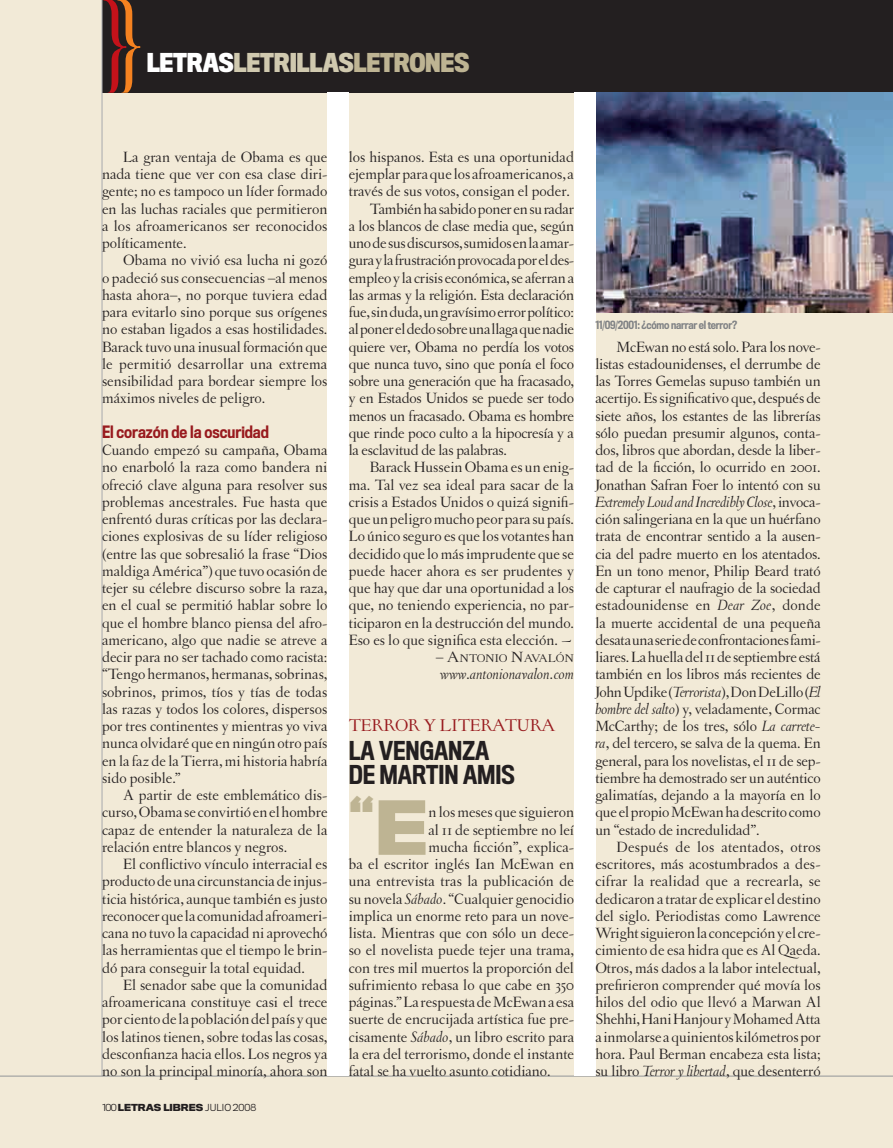
<style>
.page{position:relative;width:893px;height:1148px;background:#f2ead7}
.page>*{position:absolute;margin:0;border:0;box-sizing:border-box;transform-origin:0 0}
.t1{font:700 40.2px "Titling Gothic FB Normal";color:#beb493}
.t2{font:700 24px "Titling Gothic FB Cond";letter-spacing:-.01em;color:#d0c9af}
.t3{font:500 24px/24px "Titling Gothic FB Cond";color:#231f20}
.t4{font:18px "Letras Oldstyle Expert";color:#981a1e}
.t5{font:15.75px/17.2px "Letras Oldstyle";color:#231f20;text-align:justify}
.t6{font:500 15.75px "Titling Gothic FB Cond";color:#981a1e}
.t7{font:italic 15.75px "Letras Oldstyle";color:#231f20}
.t8{font:11.85px "Letras Oldstyle Expert";color:#231f20}
.t9{font:500 10.5px "Titling Gothic FB Cond";letter-spacing:-.02em;color:#808285}
.t10{font:300 9px "Titling Gothic FB Normal";color:#231f20}
.s1{color:#fff}
.s2{color:#beb493}
.s3{font-weight:700}
.s4{font-size:15.75px}
.s5{font-size:69px}
.s6{font-style:italic}
</style>
<div class="page">
<div style="left:102px;top:0;width:791px;height:93px;background:#231f20"></div>
<hr style="left:102px;top:0;width:1px;height:1076px;background:#a8a9ad">
<hr style="left:0;top:1076px;width:893px;height:1px;background:#939598">
<div style="left:327px;top:93px;width:22px;height:983px;background:#fff"></div>
<div style="left:574px;top:93px;width:21px;height:983px;background:#fff"></div>
<svg style="left:103px;top:0;width:38px;height:93px"></svg>
<img style="left:597px;top:92px;width:296px;height:220px">
<h2 class="t2" style="left:147px;top:48px;width:324px"><span class="s1">LETRAS</span>LETRILLAS<span class="s2">LETRONES</span></h2>
<p class="t5" style="left:102px;top:148px;width:227px;text-indent:21px">La gran ventaja de Obama es que nada tiene que ver con esa clase diri&shy;gente; no es tampoco un líder formado en las luchas raciales que permitieron a los afroamericanos ser reconocidos políticamente.</p>
<p class="t5" style="left:102px;top:252px;width:227px;text-indent:21px">Obama no vivió esa lucha ni gozó o padeció sus consecuencias –al menos hasta ahora–, no porque tuviera edad para evitarlo sino porque sus orígenes no estaban ligados a esas hostilidades.<br>Barack tuvo una inusual formación que le permitió desarrollar una extrema sensibilidad para bordear siempre los máximos niveles de peligro.</p>
<p class="t6" style="left:102px;top:422px;width:168px">El corazón de la oscuridad</p>
<p class="t5" style="left:102px;top:441px;width:227px">Cuando empezó su campaña, Obama no enarboló la raza como bandera ni ofreció clave alguna para resolver sus problemas ancestrales. Fue hasta que enfrentó duras críticas por las declara&shy;ciones explosivas de su líder religioso (entre las que sobresalió la frase “Dios maldiga América”) que tuvo ocasión de tejer su célebre discurso sobre la raza, en el cual se permitió hablar sobre lo que el hombre blanco piensa del afro&shy;americano, algo que nadie se atreve a decir para no ser tachado como racista: “Tengo hermanos, hermanas, sobrinas, sobrinos, primos, tíos y tías de todas las razas y todos los colores, dispersos por tres continentes y mientras yo viva nunca olvidaré que en ningún otro país en la faz de la Tierra, mi historia habría sido posible.”</p>
<p class="t5" style="left:102px;top:786px;width:227px;text-indent:21px">A partir de este emblemático dis&shy;curso, Obama se convirtió en el hombre capaz de entender la naturaleza de la relación entre blancos y negros.</p>
<p class="t5" style="left:102px;top:855px;width:227px;text-indent:21px">El conflictivo vínculo interracial es producto de una circunstancia de injus&shy;ticia histórica, aunque también es justo reconocer que la comunidad afroameri&shy;cana no tuvo la capacidad ni aprovechó las herramientas que el tiempo le brin&shy;dó para conseguir la total equidad.</p>
<p class="t5" style="left:102px;top:976px;width:227px;text-indent:21px">El senador sabe que la comunidad afroamericana constituye casi el trece por ciento de la población del país y que los latinos tienen, sobre todas las cosas, desconfianza hacia ellos. Los negros ya no son la principal minoría, ahora son</p>
<p class="t10" style="left:102px;top:1102px;width:156px">100 <span class="s3">LETRAS LIBRES</span> julio 2008</p>
<p class="t5" style="left:349px;top:148px;width:227px">los hispanos. Esta es una oportunidad</p>
<p class="t5" style="left:349px;top:165px;width:227px">ejemplar para que los afroamericanos, a</p>
<p class="t5" style="left:349px;top:183px;width:223px">través de sus votos, consigan el poder.</p>
<p class="t5" style="left:370px;top:200px;width:206px">También ha sabido poner en su radar</p>
<p class="t5" style="left:349px;top:217px;width:227px">a los blancos de clase media que, según</p>
<p class="t5" style="left:349px;top:234px;width:227px">uno de sus discursos, sumidos en la amar-</p>
<p class="t5" style="left:349px;top:252px;width:227px">gura y la frustración provocada por el des-</p>
<p class="t5" style="left:349px;top:269px;width:227px">empleo y la crisis económica, se aferran a</p>
<p class="t5" style="left:349px;top:286px;width:227px">las armas y la religión. Esta declaración</p>
<p class="t5" style="left:349px;top:303px;width:227px">fue, sin duda, un gravísimo error político:</p>
<p class="t5" style="left:349px;top:321px;width:227px">al poner el dedo sobre una llaga que nadie</p>
<p class="t5" style="left:349px;top:338px;width:227px">quiere ver, Obama no perdía los votos</p>
<p class="t5" style="left:349px;top:355px;width:227px">que nunca tuvo, sino que ponía el foco</p>
<p class="t5" style="left:349px;top:372px;width:227px">sobre una generación que ha fracasado,</p>
<p class="t5" style="left:349px;top:390px;width:227px">y en Estados Unidos se puede ser todo</p>
<p class="t5" style="left:349px;top:407px;width:227px">menos un fracasado. Obama es hombre</p>
<p class="t5" style="left:349px;top:424px;width:227px">que rinde poco culto a la hipocresía y a</p>
<p class="t5" style="left:349px;top:441px;width:160px">la esclavitud de las palabras.</p>
<p class="t5" style="left:370px;top:459px;width:206px">Barack Hussein Obama es un enig-</p>
<p class="t5" style="left:349px;top:476px;width:227px">ma. Tal vez sea ideal para sacar de la</p>
<p class="t5" style="left:349px;top:493px;width:227px">crisis a Estados Unidos o quizá signifi-</p>
<p class="t5" style="left:349px;top:510px;width:227px">que un peligro mucho peor para su país.</p>
<p class="t5" style="left:349px;top:528px;width:227px">Lo único seguro es que los votantes han</p>
<p class="t5" style="left:349px;top:545px;width:227px">decidido que lo más imprudente que se</p>
<p class="t5" style="left:349px;top:562px;width:227px">puede hacer ahora es ser prudentes y</p>
<p class="t5" style="left:349px;top:579px;width:227px">que hay que dar una oportunidad a los</p>
<p class="t5" style="left:349px;top:597px;width:227px">que, no teniendo experiencia, no par-</p>
<p class="t5" style="left:349px;top:614px;width:227px">ticiparon en la destrucción del mundo.</p>
<p class="t5" style="left:349px;top:631px;width:224px">Eso es lo que significa esta elección. ~</p>
<p class="t8" style="left:436px;top:652px;width:140px"><span class="s4">– A</span>NTONIO <span class="s4">N</span>AVALÓN</p>
<p class="t7" style="left:440px;top:666px;width:135px">www.antonionavalon.com</p>
<p class="t4" style="left:349px;top:715px;width:208px">TERROR Y LITERATURA</p>
<h2 class="t3" style="left:349px;top:739px;width:168px">La venganza de Martin Amis</h2>
<h1 class="t1" style="left:349px;top:787px;width:74px">“<span class="s5">E</span></h1>
<p class="t5" style="left:428px;top:804px;width:147px">n los meses que siguieron</p>
<p class="t5" style="left:428px;top:821px;width:147px">al 11 de septiembre no leí</p>
<p class="t5" style="left:428px;top:838px;width:147px">mucha ficción”, explica-</p>
<p class="t5" style="left:349px;top:855px;width:227px">ba el escritor inglés Ian McEwan en</p>
<p class="t5" style="left:349px;top:873px;width:227px">una entrevista tras la publicación de</p>
<p class="t5" style="left:349px;top:890px;width:227px">su novela <span class="s6">Sábado</span>. “Cualquier genocidio</p>
<p class="t5" style="left:349px;top:907px;width:227px">implica un enorme reto para un nove-</p>
<p class="t5" style="left:349px;top:924px;width:227px">lista. Mientras que con sólo un dece-</p>
<p class="t5" style="left:349px;top:942px;width:227px">so el novelista puede tejer una trama,</p>
<p class="t5" style="left:349px;top:959px;width:227px">con tres mil muertos la proporción del</p>
<p class="t5" style="left:349px;top:976px;width:227px">sufrimiento rebasa lo que cabe en 350</p>
<p class="t5" style="left:349px;top:993px;width:227px">páginas.” La respuesta de McEwan a esa</p>
<p class="t5" style="left:349px;top:1011px;width:227px">suerte de encrucijada artística fue pre-</p>
<p class="t5" style="left:349px;top:1028px;width:227px">cisamente <span class="s6">Sábado</span>, un libro escrito para</p>
<p class="t5" style="left:349px;top:1045px;width:227px">la era del terrorismo, donde el instante</p>
<p class="t5" style="left:349px;top:1062px;width:203px">fatal se ha vuelto asunto cotidiano.</p>
<p class="t9" style="left:595px;top:318px;width:143px">11/09/2001: ¿cómo narrar el terror?</p>
<p class="t5" style="left:595px;top:338px;width:227px;text-indent:21px">McEwan no está solo. Para los nove&shy;listas estadounidenses, el derrumbe de las Torres Gemelas supuso también un acertijo. Es significativo que, después de siete años, los estantes de las librerías sólo puedan presumir algunos, conta&shy;dos, libros que abordan, desde la liber&shy;tad de la ficción, lo ocurrido en 2001.<br>Jonathan Safran Foer lo intentó con su <span class="s6">Extremely Loud and Incredibly Close</span>, invoca&shy;ción salingeriana en la que un huérfano trata de encontrar sentido a la ausen&shy;cia del padre muerto en los atentados.<br>En un tono menor, Philip Beard trató de capturar el naufragio de la sociedad estadounidense en <span class="s6">Dear Zoe</span>, donde la muerte accidental de una pequeña desata una serie de confrontaciones fami&shy;liares. La huella del 11 de septiembre está también en los libros más recientes de John Updike (<span class="s6">Terrorista</span>), Don DeLillo (<span class="s6">El hombre del salto</span>) y, veladamente, Cormac McCarthy; de los tres, sólo <span class="s6">La carrete&shy;ra</span>, del tercero, se salva de la quema. En general, para los novelistas, el 11 de sep&shy;tiembre ha demostrado ser un auténtico galimatías, dejando a la mayoría en lo que el propio McEwan ha descrito como un “estado de incredulidad”.</p>
<p class="t5" style="left:595px;top:838px;width:227px;text-indent:21px">Después de los atentados, otros escritores, más acostumbrados a des&shy;cifrar la realidad que a recrearla, se dedicaron a tratar de explicar el destino del siglo. Periodistas como Lawrence Wright siguieron la concepción y el cre&shy;cimiento de esa hidra que es Al Qaeda.<br>Otros, más dados a la labor intelectual, prefirieron comprender qué movía los hilos del odio que llevó a Marwan Al Shehhi, Hani Hanjour y Mohamed Atta a inmolarse a quinientos kilómetros por hora. Paul Berman encabeza esta lista; su libro <span class="s6">Terror y libertad</span>, que desenterró</p>
</div>
